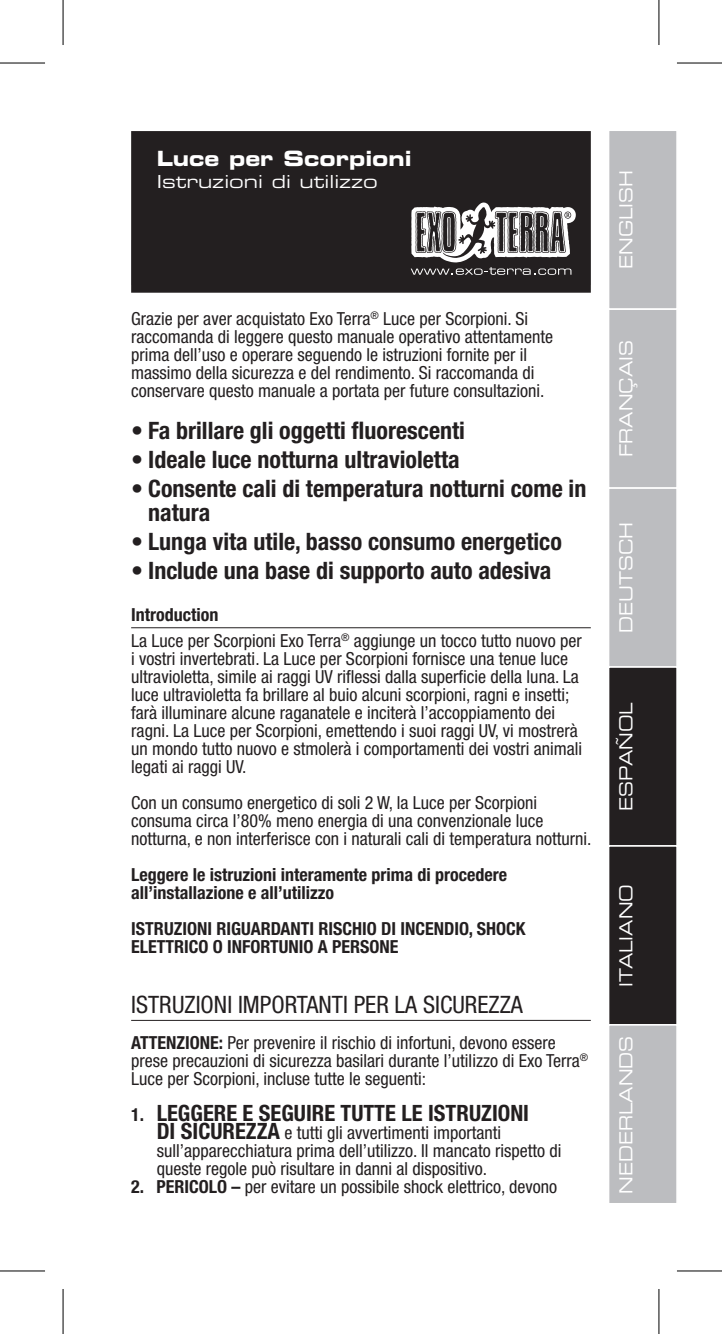
<style>
.page{position:relative;width:722px;height:1334px;background:#fff}
.page>*{position:absolute;margin:0;border:0;box-sizing:border-box;transform-origin:0 0}
.t1{font:700 condensed 24px/24px "Helvetica Neue";color:#231f20}
.t2{font:condensed 24px "Helvetica Neue";color:#231f20}
.t3{font:700 condensed 22.5px "Helvetica Neue";color:#231f20}
.t4{font:21px "Eurostile Bold Extended Two";color:#fff;scale:.95 1}
.t5{font:condensed 18px/18px "Helvetica Neue";color:#231f20}
.t6{font:700 condensed 18px/18px "Helvetica Neue";color:#231f20}
.t7{font:18px "Eurostile Extended Two";color:#fff;scale:.9 1}
.t8{font:18px "Eurostile Extended Two";color:#fff}
.s1{font-weight:700}
.s2{font-size:18px}
.s3{font-weight:700;font-size:22.5px}
</style>
<div class="page">
<div style="left:607px;top:130px;width:70px;height:180px;background:#bcbdc0;border:2px solid #fff"></div>
<div style="left:607px;top:308px;width:70px;height:181px;background:#bcbdc0;border:2px solid #fff"></div>
<div style="left:607px;top:487px;width:70px;height:180px;background:#bcbdc0;border:2px solid #fff"></div>
<div style="left:608px;top:667px;width:68px;height:179px;background:#231f20"></div>
<div style="left:607px;top:666px;width:70px;height:180px;border:2px solid #fff"></div>
<div style="left:608px;top:846px;width:68px;height:178px;background:#231f20"></div>
<div style="left:607px;top:845px;width:70px;height:180px;border:2px solid #fff"></div>
<div style="left:607px;top:1024px;width:70px;height:180px;background:#bcbdc0;border:2px solid #fff"></div>
<hr style="left:131px;top:627px;width:459px;height:1px;background:#231f20">
<hr style="left:131px;top:1020px;width:459px;height:1px;background:#231f20">
<div style="left:133px;top:133px;width:456px;height:158px;background:#231f20"></div>
<div style="left:131px;top:131px;width:459px;height:162px;border:3px solid #231f20"></div>
<svg style="left:410px;top:202px;width:165px;height:73px"></svg>
<svg style="left:659px;top:0;width:1px;height:45px"></svg>
<svg style="left:659px;top:1289px;width:1px;height:45px"></svg>
<hr style="left:0;top:62px;width:45px;height:2px;background:#000">
<hr style="left:676px;top:62px;width:45px;height:2px;background:#000">
<hr style="left:0;top:1270px;width:45px;height:1px;background:#000">
<hr style="left:676px;top:1270px;width:45px;height:1px;background:#000">
<hr style="left:62px;top:0;width:2px;height:45px;background:#000">
<hr style="left:62px;top:1289px;width:2px;height:45px;background:#000">
<hr style="left:658px;top:0;width:1px;height:45px;background:#000">
<hr style="left:658px;top:1289px;width:1px;height:45px;background:#000">
<p class="t4" style="left:157px;top:144px;width:270px">Luce per Scorpioni</p>
<p class="t8" style="left:157px;top:169px;width:223px">Istruzioni di utilizzo</p>
<p class="t5" style="left:131px;top:309px;width:423px">Grazie per aver acquistato Exo Terra<sup>®</sup> Luce per Scorpioni. Si raccomanda di leggere questo manuale operativo attentamente prima dell’uso e operare seguendo le istruzioni fornite per il massimo della sicurezza e del rendimento. Si raccomanda di conservare questo manuale a portata per future consultazioni.</p>
<h1 class="t1" style="left:131px;top:418px;width:335px">• Fa brillare gli oggetti fluorescenti</h1>
<h1 class="t1" style="left:131px;top:447px;width:330px">• Ideale luce notturna ultravioletta</h1>
<h1 class="t1" style="left:148px;top:476px;width:439px;text-indent:-17px">• Consente cali di temperatura notturni come in natura</h1>
<h1 class="t1" style="left:131px;top:529px;width:432px">• Lunga vita utile, basso consumo energetico</h1>
<h1 class="t1" style="left:131px;top:558px;width:421px">• Include una base di supporto auto adesiva</h1>
<p class="t5" style="left:131px;top:601px;width:452px;line-height:26.4px"><span class="s1">Introduction<br></span>La Luce per Scorpioni Exo Terra<sup>®</sup> aggiunge un tocco tutto nuovo per</p>
<p class="t5" style="left:131px;top:649px;width:452px">i vostri invertebrati. La Luce per Scorpioni fornisce una tenue luce ultravioletta, simile ai raggi UV riflessi dalla superficie della luna. La luce ultravioletta fa brillare al buio alcuni scorpioni, ragni e insetti; farà illuminare alcune raganatele e inciterà l’accoppiamento dei ragni. La Luce per Scorpioni, emettendo i suoi raggi UV, vi mostrerà un mondo tutto nuovo e stmolerà i comportamenti dei vostri animali legati ai raggi UV.</p>
<p class="t5" style="left:131px;top:793px;width:461px">Con un consumo energetico di soli 2 W, la Luce per Scorpioni consuma circa l’80% meno energia di una convenzionale luce notturna, e non interferisce con i naturali cali di temperatura notturni.</p>
<p class="t6" style="left:131px;top:865px;width:377px">Leggere le istruzioni interamente prima di procedere all’installazione e all’utilizzo</p>
<p class="t6" style="left:131px;top:919px;width:395px">ISTRUZIONI RIGUARDANTI RISCHIO DI INCENDIO, SHOCK<br>ELETTRICO O INFORTUNIO A PERSONE</p>
<h1 class="t2" style="left:131px;top:990px;width:393px">ISTRUZIONI IMPORTANTI PER LA SICUREZZA</h1>
<p class="t5" style="left:131px;top:1033px;width:458px"><span class="s1">ATTENZIONE:</span> Per prevenire il rischio di infortuni, devono essere prese precauzioni di sicurezza basilari durante l’utilizzo di Exo Terra<sup>®<br></sup>Luce per Scorpioni, incluse tutte le seguenti:</p>
<p class="t3" style="left:131px;top:1099px;width:399px"><span class="s2">1.</span> LEGGERE E SEGUIRE TUTTE LE ISTRUZIONI</p>
<p class="t5" style="left:157px;top:1123px;width:406px"><span class="s3">DI SICUREZZA</span> e tutti gli avvertimenti importanti sull’apparecchiatura prima dell’utilizzo. Il mancato rispetto di queste regole può risultare in danni al dispositivo.</p>
<p class="t5" style="left:131px;top:1177px;width:427px"><span class="s1">2. PERICOLO –</span> per evitare un possibile shock elettrico, devono</p>
<p class="t7" style="left:613px;top:269px;width:111px;rotate:-90deg">ENGLISH</p>
<p class="t7" style="left:613px;top:457px;width:132px;rotate:-90deg">FRANÇAIS</p>
<p class="t7" style="left:613px;top:633px;width:125px;rotate:-90deg">DEUTSCH</p>
<p class="t7" style="left:613px;top:810px;width:122px;rotate:-90deg">ESPAÑOL</p>
<p class="t7" style="left:613px;top:986px;width:115px;rotate:-90deg">ITALIANO</p>
<p class="t7" style="left:613px;top:1194px;width:177px;rotate:-90deg">NEDERLANDS</p>
</div>
